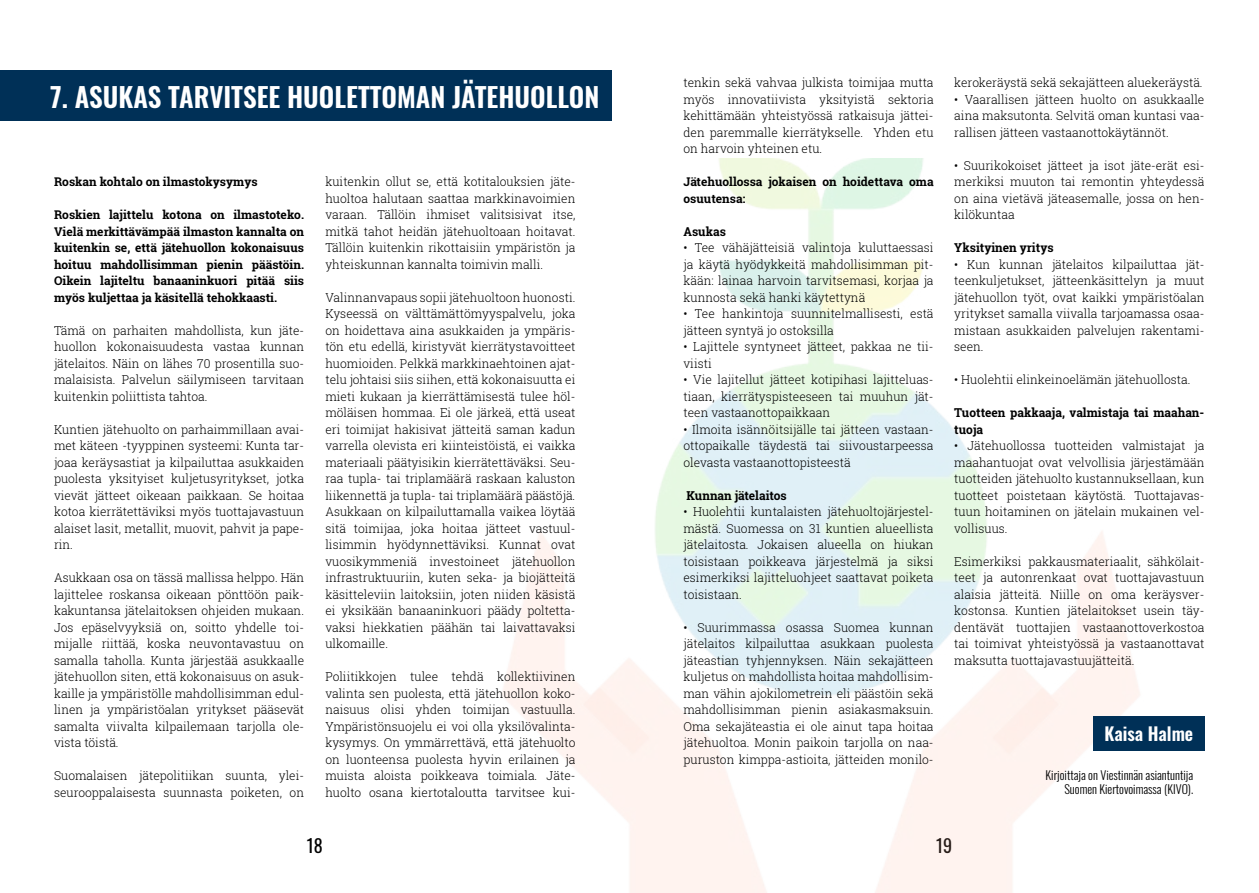
<style>
.page{position:relative;width:1259px;height:893px;background:#fff}
.page>*{position:absolute;margin:0;border:0;box-sizing:border-box;transform-origin:0 0}
.t1{font:600 27px "Oswald";color:#fff}
.t2{font:600 18px "Oswald";color:#fff}
.t3{font:18px "Oswald";color:#000}
.t4{font:300 12.3px/16.5px "Roboto Slab";color:#000;text-align:justify}
.t5{font:700 12.3px/16.5px "Roboto Slab";color:#000}
.t6{font:700 12px/16.5px "Roboto Slab";color:#000;text-align:justify}
.t7{font:300 12px/14.4px "Oswald";color:#000;text-align:right}
.s1{font-family:"Roboto Condensed";font-weight:400}
</style>
<div class="page">
<img style="left:502px;top:159px;width:689px;height:734px">
<div style="left:0;top:70px;width:611px;height:51px;background:#003057"></div>
<div style="left:1093px;top:716px;width:111px;height:34px;background:#003057"></div>
<h1 class="t1" style="left:50px;top:83px;width:550px">7. ASUKAS TARVITSEE HUOLETTOMAN JÄTEHUOLLON</h1>
<p class="t4" style="left:683px;top:74px;width:252px">tenkin sekä vahvaa julkista toimijaa mutta myös innovatiivista yksityistä sektoria kehittämään yhteistyössä ratkaisuja jättei&shy;den paremmalle kierrätykselle. Yhden etu on harvoin yhteinen etu.</p>
<p class="t6" style="left:683px;top:173px;width:252px">Jätehuollossa jokaisen on hoidettava oma osuutensa:</p>
<p class="t5" style="left:683px;top:223px;width:44px">Asukas</p>
<p class="t4" style="left:683px;top:239px;width:252px"><span class="s1">•</span> Tee vähäjätteisiä valintoja kuluttaessasi ja käytä hyödykkeitä mahdollisimman pit&shy;kään: lainaa harvoin tarvitsemasi, korjaa ja kunnosta sekä hanki käytettynä</p>
<p class="t4" style="left:683px;top:305px;width:252px"><span class="s1">•</span> Tee hankintoja suunnitelmallisesti, estä jätteen syntyä jo ostoksilla</p>
<p class="t4" style="left:683px;top:338px;width:252px"><span class="s1">•</span> Lajittele syntyneet jätteet, pakkaa ne tii&shy;viisti</p>
<p class="t4" style="left:683px;top:371px;width:252px"><span class="s1">•</span> Vie lajitellut jätteet kotipihasi lajitteluas&shy;tiaan, kierrätyspisteeseen tai muuhun jät&shy;teen vastaanottopaikkaan</p>
<p class="t4" style="left:683px;top:420px;width:252px"><span class="s1">•</span> Ilmoita isännöitsijälle tai jätteen vastaan&shy;ottopaikalle täydestä tai siivoustarpeessa olevasta vastaanottopisteestä</p>
<p class="t5" style="left:686px;top:487px;width:102px">Kunnan jätelaitos</p>
<p class="t4" style="left:683px;top:503px;width:252px"><span class="s1">•</span> Huolehtii kuntalaisten jätehuoltojärjestel&shy;mästä. Suomessa on 31 kuntien alueellista jätelaitosta. Jokaisen alueella on hiukan toisistaan poikkeava järjestelmä ja siksi esimerkiksi lajitteluohjeet saattavat poiketa toisistaan.</p>
<p class="t4" style="left:683px;top:618px;width:252px"><span class="s1">•</span> Suurimmassa osassa Suomea kunnan jätelaitos kilpailuttaa asukkaan puolesta jäteastian tyhjennyksen. Näin sekajätteen kuljetus on mahdollista hoitaa mahdollisim&shy;man vähin ajokilometrein eli päästöin sekä mahdollisimman pienin asiakasmaksuin.<br>Oma sekajäteastia ei ole ainut tapa hoitaa jätehuoltoa. Monin paikoin tarjolla on naa&shy;puruston kimppa-astioita, jätteiden monilo-</p>
<p class="t4" style="left:325px;top:173px;width:252px">kuitenkin ollut se, että kotitalouksien jäte&shy;huoltoa halutaan saattaa markkinavoimien varaan. Tällöin ihmiset valitsisivat itse, mitkä tahot heidän jätehuoltoaan hoitavat.<br>Tällöin kuitenkin rikottaisiin ympäristön ja yhteiskunnan kannalta toimivin malli.</p>
<p class="t4" style="left:325px;top:288px;width:252px">Valinnanvapaus sopii jätehuoltoon huonosti.<br>Kyseessä on välttämättömyyspalvelu, joka on hoidettava aina asukkaiden ja ympäris&shy;tön etu edellä, kiristyvät kierrätystavoitteet huomioiden. Pelkkä markkinaehtoinen ajat&shy;telu johtaisi siis siihen, että kokonaisuutta ei mieti kukaan ja kierrättämisestä tulee höl&shy;möläisen hommaa. Ei ole järkeä, että useat eri toimijat hakisivat jätteitä saman kadun varrella olevista eri kiinteistöistä, ei vaikka materiaali päätyisikin kierrätettäväksi. Seu&shy;raa tupla- tai triplamäärä raskaan kaluston liikennettä ja tupla- tai triplamäärä päästöjä.<br>Asukkaan on kilpailuttamalla vaikea löytää sitä toimijaa, joka hoitaa jätteet vastuul&shy;lisimmin hyödynnettäviksi. Kunnat ovat vuosikymmeniä investoineet jätehuollon infrastruktuuriin, kuten seka- ja biojätteitä käsitteleviin laitoksiin, joten niiden käsistä ei yksikään banaaninkuori päädy poltetta&shy;vaksi hiekkatien päähän tai laivattavaksi ulkomaille.</p>
<p class="t4" style="left:325px;top:668px;width:252px">Poliitikkojen tulee tehdä kollektiivinen valinta sen puolesta, että jätehuollon koko&shy;naisuus olisi yhden toimijan vastuulla.<br>Ympäristönsuojelu ei voi olla yksilövalinta&shy;kysymys. On ymmärrettävä, että jätehuolto on luonteensa puolesta hyvin erilainen ja muista aloista poikkeava toimiala. Jäte&shy;huolto osana kiertotaloutta tarvitsee kui-</p>
<p class="t6" style="left:54px;top:173px;width:205px">Roskan kohtalo on ilmastokysymys</p>
<p class="t6" style="left:54px;top:206px;width:252px">Roskien lajittelu kotona on ilmastoteko.<br>Vielä merkittävämpää ilmaston kannalta on kuitenkin se, että jätehuollon kokonaisuus hoituu mahdollisimman pienin päästöin.<br>Oikein lajiteltu banaaninkuori pitää siis myös kuljettaa ja käsitellä tehokkaasti.</p>
<p class="t4" style="left:54px;top:321px;width:252px">Tämä on parhaiten mahdollista, kun jäte&shy;huollon kokonaisuudesta vastaa kunnan jätelaitos. Näin on lähes 70 prosentilla suo&shy;malaisista. Palvelun säilymiseen tarvitaan kuitenkin poliittista tahtoa.</p>
<p class="t4" style="left:54px;top:420px;width:252px">Kuntien jätehuolto on parhaimmillaan avai&shy;met käteen -tyyppinen systeemi: Kunta tar&shy;joaa keräysastiat ja kilpailuttaa asukkaiden puolesta yksityiset kuljetusyritykset, jotka vievät jätteet oikeaan paikkaan. Se hoitaa kotoa kierrätettäviksi myös tuottajavastuun alaiset lasit, metallit, muovit, pahvit ja pape&shy;rin.</p>
<p class="t4" style="left:54px;top:569px;width:252px">Asukkaan osa on tässä mallissa helppo. Hän lajittelee roskansa oikeaan pönttöön paik&shy;kakuntansa jätelaitoksen ohjeiden mukaan.<br>Jos epäselvyyksiä on, soitto yhdelle toi&shy;mijalle riittää, koska neuvontavastuu on samalla taholla. Kunta järjestää asukkaalle jätehuollon siten, että kokonaisuus on asuk&shy;kaille ja ympäristölle mahdollisimman edul&shy;linen ja ympäristöalan yritykset pääsevät samalta viivalta kilpailemaan tarjolla ole&shy;vista töistä.</p>
<p class="t4" style="left:54px;top:767px;width:252px">Suomalaisen jätepolitiikan suunta, ylei&shy;seurooppalaisesta suunnasta poiketen, on</p>
<p class="t4" style="left:954px;top:74px;width:250px">kerokeräystä sekä sekajätteen aluekeräystä.</p>
<p class="t4" style="left:954px;top:90px;width:252px"><span class="s1">•</span> Vaarallisen jätteen huolto on asukkaalle aina maksutonta. Selvitä oman kuntasi vaa&shy;rallisen jätteen vastaanottokäytännöt.</p>
<p class="t4" style="left:954px;top:156px;width:252px"><span class="s1">•</span> Suurikokoiset jätteet ja isot jäte-erät esi&shy;merkiksi muuton tai remontin yhteydessä on aina vietävä jäteasemalle, jossa on hen&shy;kilökuntaa</p>
<p class="t5" style="left:954px;top:239px;width:101px">Yksityinen yritys</p>
<p class="t4" style="left:954px;top:255px;width:252px"><span class="s1">•</span> Kun kunnan jätelaitos kilpailuttaa jät&shy;teenkuljetukset, jätteenkäsittelyn ja muut jätehuollon työt, ovat kaikki ympäristöalan yritykset samalla viivalla tarjoamassa osaa&shy;mistaan asukkaiden palvelujen rakentami&shy;seen.</p>
<p class="t4" style="left:954px;top:371px;width:238px"><span class="s1">•</span> Huolehtii elinkeinoelämän jätehuollosta.</p>
<p class="t5" style="left:954px;top:404px;width:252px">Tuotteen pakkaaja, valmistaja tai maahan&shy;tuoja</p>
<p class="t4" style="left:954px;top:437px;width:252px"><span class="s1">•</span> Jätehuollossa tuotteiden valmistajat ja maahantuojat ovat velvollisia järjestämään tuotteiden jätehuolto kustannuksellaan, kun tuotteet poistetaan käytöstä. Tuottajavas&shy;tuun hoitaminen on jätelain mukainen vel&shy;vollisuus.</p>
<p class="t4" style="left:954px;top:552px;width:252px">Esimerkiksi pakkausmateriaalit, sähkölait&shy;teet ja autonrenkaat ovat tuottajavastuun alaisia jätteitä. Niille on oma keräysver&shy;kostonsa. Kuntien jätelaitokset usein täy&shy;dentävät tuottajien vastaanottoverkostoa tai toimivat yhteistyössä ja vastaanottavat maksutta tuottajavastuujätteitä.</p>
<h2 class="t2" style="left:1104px;top:724px;width:90px">Kaisa Halme</h2>
<p class="t7" style="left:1045px;top:767px;width:149px">Kirjoittaja on Viestinnän asiantuntija<br>Suomen Kiertovoimassa (KIVO).</p>
<h2 class="t3" style="left:307px;top:830px;width:18px">18</h2>
<h2 class="t3" style="left:936px;top:830px;width:18px">19</h2>
</div>
